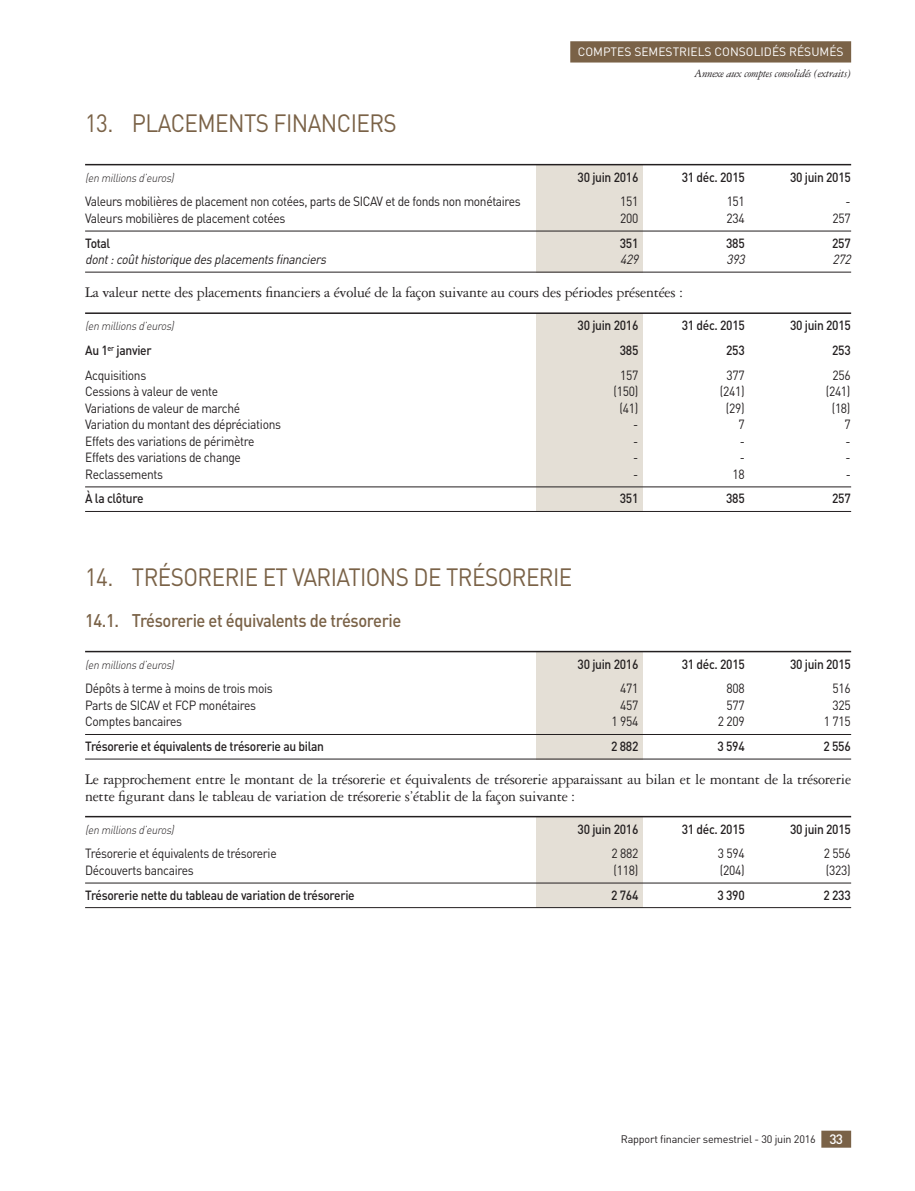
<style>
.page{position:relative;width:915px;height:1191px;background:#fff}
.page>*{position:absolute;margin:0;border:0;box-sizing:border-box;transform-origin:0 0}
.t1{font:24.75px "DIN";letter-spacing:-.025em;color:#7a6247;scale:.91 1}
.t2{font:500 18.15px "DIN";letter-spacing:-.025em;color:#7a6247;scale:.91 1}
.t3{font:15.75px/16.5px "Garamond 3 LT Std";letter-spacing:-.015em;color:#231f20}
.t4{font:13.2px "DIN";letter-spacing:-.025em;color:#231f20;scale:.91 1}
.t5{font:500 13.2px "DIN";letter-spacing:-.025em;color:#231f20;scale:.91 1}
.t6{font:italic 13.2px "DIN";color:#231f20;scale:.91 1}
.t7{font:italic 12px "Garamond 3 LT Std";letter-spacing:-.02em;color:#231f20}
.t8{font:12px "DIN";color:#fff}
.t9{font:italic 300 11.55px "DIN";color:#231f20;scale:.91 1}
.t10{font:10.8px "DIN";letter-spacing:-.02em;color:#231f20}
.s1{font-weight:500;font-size:13.5px;color:#fff}
</style>
<div class="page">
<div style="left:536px;top:817px;width:106px;height:90px;background:#e4dfd6"></div>
<div style="left:536px;top:314px;width:106px;height:197px;background:#e4dfd6"></div>
<div style="left:536px;top:165px;width:106px;height:107px;background:#e4dfd6"></div>
<div style="left:536px;top:652px;width:106px;height:107px;background:#e4dfd6"></div>
<div style="left:570px;top:41px;width:280px;height:22px;background:#7a6247"></div>
<div style="left:821px;top:1130px;width:29px;height:17px;background:#7a6247"></div>
<hr style="left:85px;top:164px;width:765px;height:1px;background:#231f20">
<hr style="left:85px;top:231px;width:765px;height:1px;background:#231f20">
<hr style="left:85px;top:272px;width:765px;height:1px;background:#231f20">
<hr style="left:85px;top:312px;width:765px;height:2px;background:#231f20">
<hr style="left:85px;top:486px;width:765px;height:1px;background:#231f20">
<hr style="left:85px;top:511px;width:765px;height:1px;background:#231f20">
<hr style="left:85px;top:651px;width:765px;height:1px;background:#231f20">
<hr style="left:85px;top:734px;width:765px;height:1px;background:#231f20">
<hr style="left:85px;top:758px;width:765px;height:1px;background:#231f20">
<hr style="left:85px;top:816px;width:765px;height:1px;background:#231f20">
<hr style="left:85px;top:882px;width:765px;height:1px;background:#231f20">
<hr style="left:85px;top:907px;width:765px;height:1px;background:#231f20">
<p class="t8" style="left:577px;top:47px;width:267px">COMPTES SEMESTRIELS CONSOLIDÉS RÉSUMÉS</p>
<h1 class="t1" style="left:85px;top:114px;width:344px">13. PLACEMENTS FINANCIERS</h1>
<p class="t7" style="left:694px;top:66px;width:158px">Annexe aux comptes consolidés (extraits)</p>
<p class="t9" style="left:85px;top:173px;width:101px">(en millions d’euros)</p>
<p class="t5" style="left:577px;top:172px;width:68px">30 juin 2016</p>
<p class="t5" style="left:681px;top:172px;width:71px">31 déc. 2015</p>
<p class="t5" style="left:789px;top:172px;width:68px">30 juin 2015</p>
<p class="t4" style="left:85px;top:197px;width:480px">Valeurs mobilières de placement non cotées, parts de SICAV et de fonds non monétaires</p>
<p class="t4" style="left:620px;top:197px;width:21px">151</p>
<p class="t4" style="left:726px;top:197px;width:21px">151</p>
<p class="t4" style="left:845px;top:197px;width:7px">-</p>
<p class="t4" style="left:85px;top:213px;width:222px">Valeurs mobilières de placement cotées</p>
<p class="t4" style="left:620px;top:213px;width:21px">200</p>
<p class="t4" style="left:726px;top:213px;width:21px">234</p>
<p class="t4" style="left:832px;top:213px;width:21px">257</p>
<p class="t5" style="left:85px;top:238px;width:29px">Total</p>
<p class="t5" style="left:619px;top:238px;width:22px">351</p>
<p class="t5" style="left:726px;top:238px;width:22px">385</p>
<p class="t5" style="left:831px;top:238px;width:22px">257</p>
<p class="t6" style="left:85px;top:255px;width:269px">dont:coûthistorique des placements financiers</p>
<p class="t6" style="left:620px;top:255px;width:24px">429</p>
<p class="t6" style="left:726px;top:255px;width:24px">393</p>
<p class="t6" style="left:832px;top:255px;width:24px">272</p>
<p class="t3" style="left:85px;top:285px;width:599px">La valeur nette des placements financiers a évolué de la façon suivante au cours des périodes présentées :</p>
<p class="t9" style="left:85px;top:322px;width:101px">(en millions d’euros)</p>
<p class="t5" style="left:577px;top:321px;width:68px">30 juin 2016</p>
<p class="t5" style="left:681px;top:321px;width:71px">31 déc. 2015</p>
<p class="t5" style="left:789px;top:321px;width:68px">30 juin 2015</p>
<p class="t5" style="left:85px;top:345px;width:75px">Au 1<sup>er</sup> janvier</p>
<p class="t5" style="left:619px;top:345px;width:22px">385</p>
<p class="t5" style="left:726px;top:345px;width:22px">253</p>
<p class="t5" style="left:831px;top:345px;width:22px">253</p>
<p class="t4" style="left:85px;top:370px;width:69px">Acquisitions</p>
<p class="t4" style="left:620px;top:370px;width:21px">157</p>
<p class="t4" style="left:726px;top:370px;width:21px">377</p>
<p class="t4" style="left:832px;top:370px;width:21px">256</p>
<p class="t4" style="left:85px;top:387px;width:147px">Cessions à valeur de vente</p>
<p class="t4" style="left:613px;top:387px;width:29px">(150)</p>
<p class="t4" style="left:719px;top:387px;width:29px">(241)</p>
<p class="t4" style="left:825px;top:387px;width:29px">(241)</p>
<p class="t4" style="left:85px;top:403px;width:172px">Variations de valeur de marché</p>
<p class="t4" style="left:619px;top:403px;width:22px">(41)</p>
<p class="t4" style="left:725px;top:403px;width:22px">(29)</p>
<p class="t4" style="left:831px;top:403px;width:22px">(18)</p>
<p class="t4" style="left:85px;top:420px;width:217px">Variation du montant des dépréciations</p>
<p class="t4" style="left:633px;top:420px;width:7px">-</p>
<p class="t4" style="left:738px;top:420px;width:8px">7</p>
<p class="t4" style="left:844px;top:420px;width:8px">7</p>
<p class="t4" style="left:85px;top:436px;width:187px">Effets des variations de périmètre</p>
<p class="t4" style="left:633px;top:436px;width:7px">-</p>
<p class="t4" style="left:739px;top:436px;width:7px">-</p>
<p class="t4" style="left:845px;top:436px;width:7px">-</p>
<p class="t4" style="left:85px;top:453px;width:173px">Effets des variations de change</p>
<p class="t4" style="left:633px;top:453px;width:7px">-</p>
<p class="t4" style="left:739px;top:453px;width:7px">-</p>
<p class="t4" style="left:845px;top:453px;width:7px">-</p>
<p class="t4" style="left:85px;top:469px;width:87px">Reclassements</p>
<p class="t4" style="left:633px;top:469px;width:7px">-</p>
<p class="t4" style="left:732px;top:469px;width:15px">18</p>
<p class="t4" style="left:845px;top:469px;width:7px">-</p>
<p class="t5" style="left:85px;top:494px;width:66px">À la clôture</p>
<p class="t5" style="left:619px;top:494px;width:22px">351</p>
<p class="t5" style="left:726px;top:494px;width:22px">385</p>
<p class="t5" style="left:831px;top:494px;width:22px">257</p>
<h1 class="t1" style="left:85px;top:568px;width:537px">14. TRÉSORERIE ET VARIATIONS DE TRÉSORERIE</h1>
<h2 class="t2" style="left:85px;top:614px;width:349px">14.1. Trésorerie et équivalents de trésorerie</h2>
<p class="t9" style="left:85px;top:660px;width:101px">(en millions d’euros)</p>
<p class="t5" style="left:577px;top:659px;width:68px">30 juin 2016</p>
<p class="t5" style="left:681px;top:659px;width:71px">31 déc. 2015</p>
<p class="t5" style="left:789px;top:659px;width:68px">30 juin 2015</p>
<p class="t4" style="left:85px;top:684px;width:208px">Dépôts à terme à moins de trois mois</p>
<p class="t4" style="left:620px;top:684px;width:21px">471</p>
<p class="t4" style="left:726px;top:684px;width:21px">808</p>
<p class="t4" style="left:832px;top:684px;width:21px">516</p>
<p class="t4" style="left:85px;top:700px;width:189px">Parts de SICAV et FCP monétaires</p>
<p class="t4" style="left:620px;top:700px;width:21px">457</p>
<p class="t4" style="left:726px;top:700px;width:21px">577</p>
<p class="t4" style="left:832px;top:700px;width:21px">325</p>
<p class="t4" style="left:85px;top:717px;width:108px">Comptes bancaires</p>
<p class="t4" style="left:611px;top:717px;width:31px">1 954</p>
<p class="t4" style="left:717px;top:717px;width:31px">2 209</p>
<p class="t4" style="left:823px;top:717px;width:31px">1 715</p>
<p class="t5" style="left:85px;top:741px;width:264px">Trésorerie et équivalents de trésorerie au bilan</p>
<p class="t5" style="left:611px;top:741px;width:31px">2 882</p>
<p class="t5" style="left:717px;top:741px;width:31px">3 594</p>
<p class="t5" style="left:823px;top:741px;width:31px">2 556</p>
<p class="t3" style="left:85px;top:772px;width:767px">Le rapprochement entre le montant de la trésorerie et équivalents de trésorerie apparaissant au bilan et le montant de la trésorerie nette figurant dans le tableau de variation de trésorerie s’établit de la façon suivante :</p>
<p class="t9" style="left:85px;top:825px;width:101px">(en millions d’euros)</p>
<p class="t5" style="left:577px;top:824px;width:68px">30 juin 2016</p>
<p class="t5" style="left:681px;top:824px;width:71px">31 déc. 2015</p>
<p class="t5" style="left:789px;top:824px;width:68px">30 juin 2015</p>
<p class="t4" style="left:85px;top:849px;width:212px">Trésorerie et équivalents de trésorerie</p>
<p class="t4" style="left:611px;top:849px;width:31px">2 882</p>
<p class="t4" style="left:717px;top:849px;width:31px">3 594</p>
<p class="t4" style="left:823px;top:849px;width:31px">2 556</p>
<p class="t4" style="left:85px;top:865px;width:121px">Découverts bancaires</p>
<p class="t4" style="left:613px;top:865px;width:29px">(118)</p>
<p class="t4" style="left:719px;top:865px;width:29px">(204)</p>
<p class="t4" style="left:825px;top:865px;width:29px">(323)</p>
<p class="t5" style="left:85px;top:890px;width:297px">Trésorerie nette du tableau de variation de trésorerie</p>
<p class="t5" style="left:611px;top:890px;width:31px">2 764</p>
<p class="t5" style="left:717px;top:890px;width:31px">3 390</p>
<p class="t5" style="left:823px;top:890px;width:31px">2 233</p>
<p class="t10" style="left:620px;top:1134px;width:224px">Rapport financier semestriel - 30 juin 2016 <span class="s1">33</span></p>
</div>
